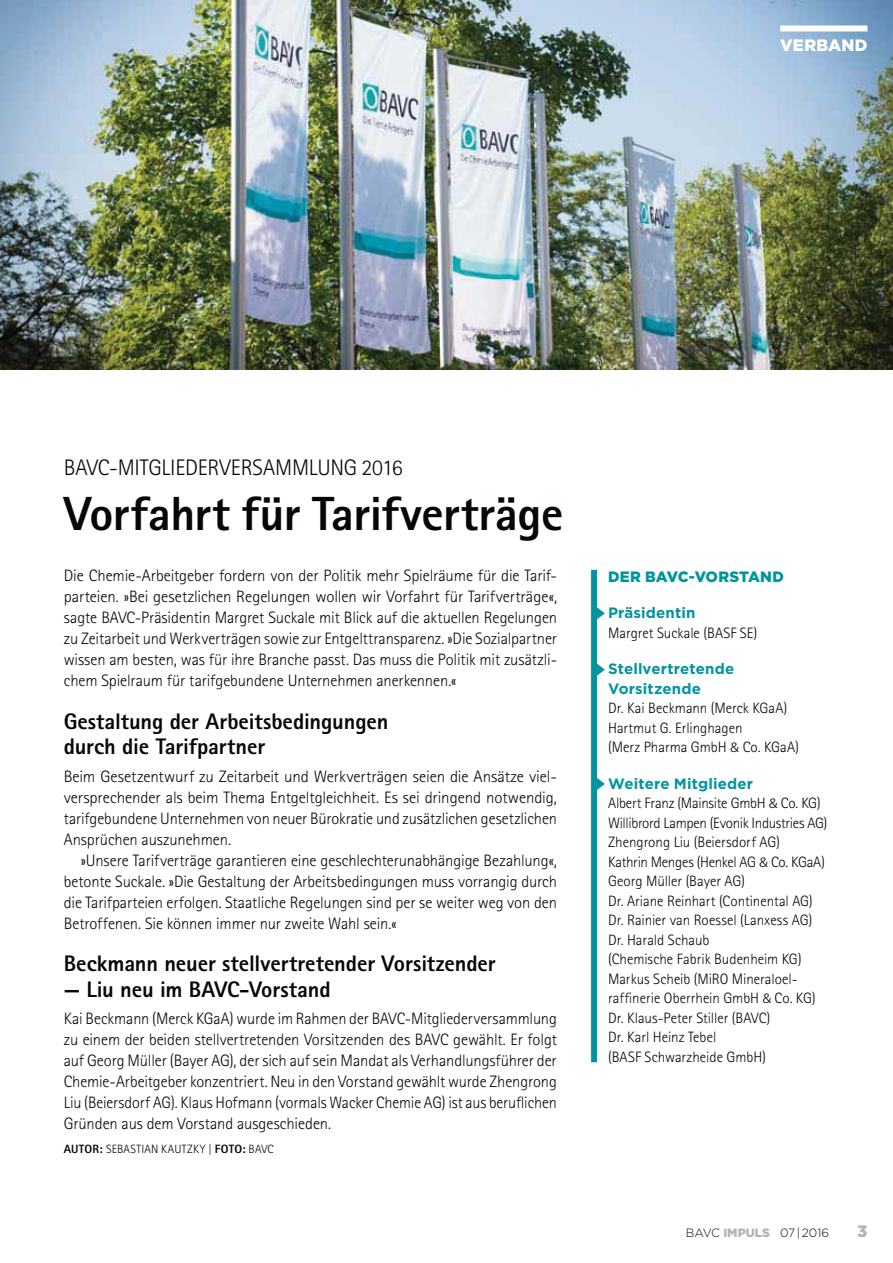
<style>
.page{position:relative;width:893px;height:1263px;background:#fff}
.page>*{position:absolute;margin:0;border:0;box-sizing:border-box;transform-origin:0 0}
.t1{font:800 48px "Rotis Sans Serif Std";letter-spacing:-.01em;color:#040809}
.t2{font:800 22.5px/25.5px "Rotis Sans Serif Std";letter-spacing:-.005em;color:#040809}
.t3{font:300 22.5px "Rotis Sans Serif Std";letter-spacing:-.015em;color:#040809}
.t4{font:300 16.5px/21px "Rotis Sans Serif Std";letter-spacing:-.005em;color:#040809;text-align:justify}
.t5{font:900 16.5px "Gotham";letter-spacing:.01em;color:#fff}
.t6{font:900 16.5px "Gotham";color:#b2b3b4}
.t7{font:300 15px/19.5px "Rotis Sans Serif Std";letter-spacing:-.005em;color:#040809}
.t8{font:700 15px/19.5px "Gotham";letter-spacing:.01em;color:#00949f}
.t9{font:900 15px "Gotham";letter-spacing:.01em;color:#00949f}
.t10{font:300 12px "Rotis Sans Serif Std";letter-spacing:.02em;color:#040809}
.t11{font:300 12px "Gotham";color:#040809}
.s1{font-weight:800}
.s2{font-family:"Frutiger";font-size:13.5px}
.s3{font-weight:900;color:#b2b3b4}
</style>
<div class="page">
<img style="left:0;top:0;width:893px;height:370px">
<div style="left:780px;top:25px;width:87px;height:6px;background:#fff"></div>
<div style="left:591px;top:570px;width:6px;height:492px;background:#00949f"></div>
<svg style="left:596px;top:606px;width:9px;height:15px"></svg>
<svg style="left:596px;top:662px;width:9px;height:15px"></svg>
<svg style="left:596px;top:777px;width:9px;height:14px"></svg>
<p class="t5" style="left:780px;top:39px;width:89px">VERBAND</p>
<h2 class="t3" style="left:64px;top:459px;width:340px">BAVC-MITGLIEDERVERSAMMLUNG 2016</h2>
<h1 class="t1" style="left:64px;top:496px;width:501px">Vorfahrt für Tarifverträge</h1>
<p class="t4" style="left:64px;top:567px;width:495px">Die Chemie-Arbeitgeber fordern von der Politik mehr Spielräume für die Tarif&shy;parteien. »Bei gesetzlichen Regelungen wollen wir Vorfahrt für Tarifverträge«, sagte BAVC-Präsidentin Margret Suckale mit Blick auf die aktuellen Regelungen zu Zeitarbeit und Werkverträgen sowie zur Entgelttransparenz. »Die Sozialpartner wissen am besten, was für ihre Branche passt. Das muss die Politik mit zusätzli&shy;chem Spielraum für tarifgebundene Unternehmen anerkennen.«</p>
<h2 class="t2" style="left:64px;top:711px;width:326px">Gestaltung der Arbeitsbedingungen durch die Tarifpartner</h2>
<p class="t4" style="left:64px;top:767px;width:495px">Beim Gesetzentwurf zu Zeitarbeit und Werkverträgen seien die Ansätze viel&shy;versprechender als beim Thema Entgeltgleichheit. Es sei dringend notwendig, tarifgebundene Unternehmen von neuer Bürokratie und zusätzlichen gesetzlichen Ansprüchen auszunehmen.</p>
<p class="t4" style="left:64px;top:851px;width:495px;text-indent:17px">»Unsere Tarifverträge garantieren eine geschlechterunabhängige Bezahlung«, betonte Suckale. »Die Gestaltung der Arbeitsbedingungen muss vorrangig durch die Tarifparteien erfolgen. Staatliche Regelungen sind per se weiter weg von den Betroffenen. Sie können immer nur zweite Wahl sein.«</p>
<h2 class="t2" style="left:64px;top:953px;width:434px">Beckmann neuer stellvertretender Vorsitzender</h2>
<h2 class="t2" style="left:64px;top:978px;width:268px">— Liu neu im BAVC-Vorstand</h2>
<p class="t4" style="left:64px;top:1009px;width:495px">Kai Beckmann (Merck KGaA) wurde im Rahmen der BAVC-Mitgliederversammlung zu einem der beiden stellvertretenden Vorsitzenden des BAVC gewählt. Er folgt auf Georg Müller (Bayer AG), der sich auf sein Mandat als Verhandlungsführer der Chemie-Arbeitgeber konzentriert. Neu in den Vorstand gewählt wurde Zhengrong Liu (Beiersdorf AG). Klaus Hofmann (vormals Wacker Chemie AG) ist aus beruflichen Gründen aus dem Vorstand ausgeschieden.</p>
<p class="t10" style="left:64px;top:1144px;width:212px"><span class="s1">AUTOR:</span> SEBASTIAN KAUTZKY | <span class="s1">FOTO:</span> BAVC</p>
<p class="t9" style="left:608px;top:571px;width:177px">DER BAVC-VORSTAND</p>
<p class="t8" style="left:608px;top:604px;width:89px">Präsidentin</p>
<p class="t7" style="left:608px;top:624px;width:151px">Margret Suckale (BASF SE)</p>
<p class="t8" style="left:608px;top:660px;width:128px">Stellvertretende<br>Vorsitzende</p>
<p class="t7" style="left:608px;top:700px;width:192px">Dr. Kai Beckmann (Merck KGaA)<br>Hartmut G. Erlinghagen<br>(Merz Pharma GmbH <span class="s2">&amp;</span> Co. KGaA)</p>
<p class="t8" style="left:608px;top:775px;width:147px">Weitere Mitglieder</p>
<p class="t7" style="left:608px;top:795px;width:221px">Albert Franz (Mainsite GmbH <span class="s2">&amp;</span> Co. KG)<br>Willibrord Lampen (Evonik Industries AG)<br>Zhengrong Liu (Beiersdorf AG)<br>Kathrin Menges (Henkel AG <span class="s2">&amp;</span> Co. KGaA)<br>Georg Müller (Bayer AG)<br>Dr. Ariane Reinhart (Continental AG)<br>Dr. Rainier van Roessel (Lanxess AG)<br>Dr. Harald Schaub<br>(Chemische Fabrik Budenheim KG)<br>Markus Scheib (MiRO Mineraloel&shy;raffinerie Oberrhein GmbH <span class="s2">&amp;</span> Co. KG)<br>Dr. Klaus-Peter Stiller (BAVC)<br>Dr. Karl Heinz Tebel<br>(BASF Schwarz heide GmbH)</p>
<p class="t11" style="left:686px;top:1229px;width:145px">BAVC <span class="s3">IMPULS</span> 07-|-2016</p>
<p class="t6" style="left:857px;top:1226px;width:12px">3</p>
</div>
